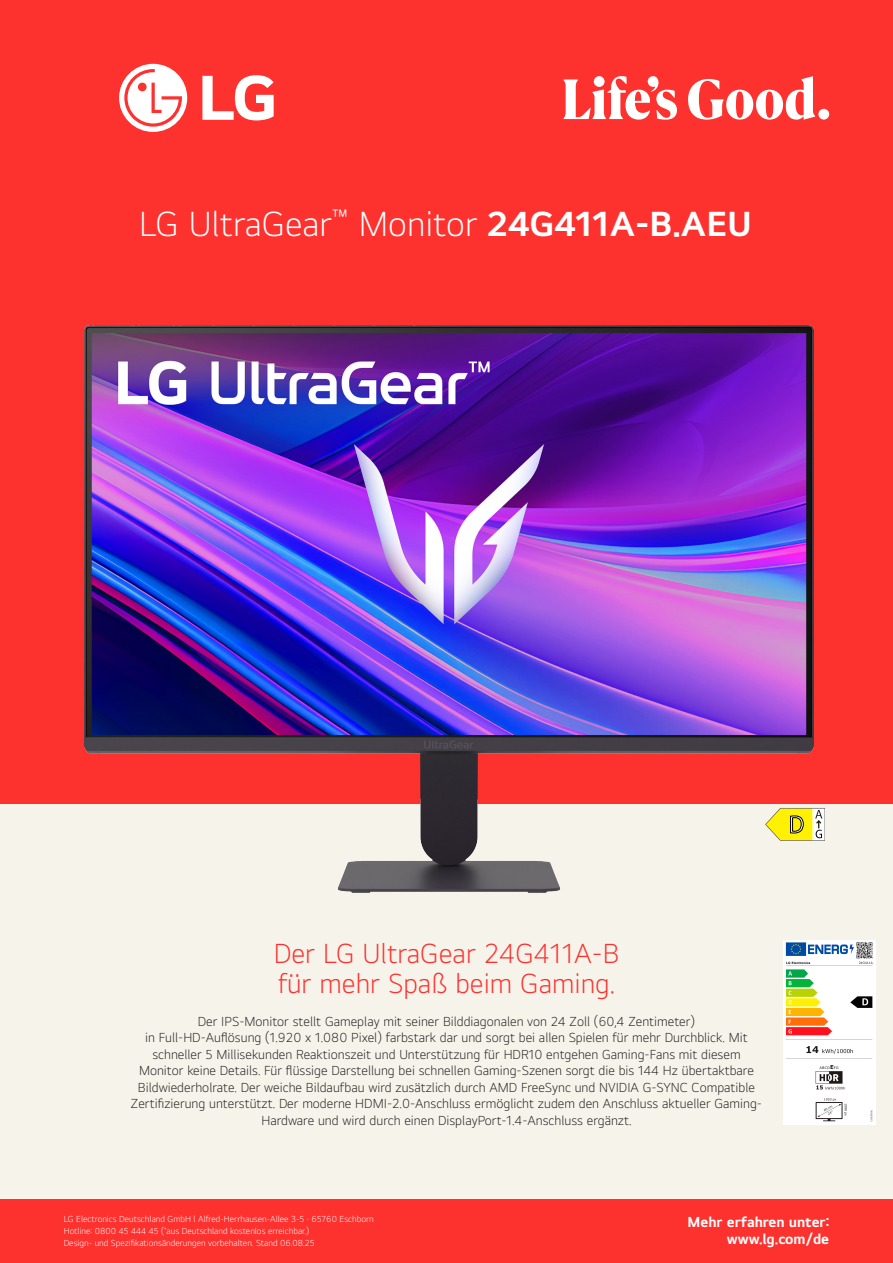
<style>
.page{position:relative;width:893px;height:1263px;background:#f6f3eb}
.page>*{position:absolute;margin:0;border:0;box-sizing:border-box;transform-origin:0 0}
.Titel{font:300 36px "LG Smart UI";color:#fff}
.t1{font:300 28.5px/30px "LG Smart UI";color:#fd312e}
.t2{font:700 15px/16.5px "LG Smart UI";color:#fff;text-align:right}
.body{font:300 13.5px/16.5px "LG Smart UI";color:#231f20;text-align:center}
.t3{font:300 9px/12px "LG Smart UI";color:#fff}
.s1{font-weight:700}
</style>
<div class="page">
<div style="left:0;top:1199px;width:893px;height:64px;background:#fd312e"></div>
<div style="left:0;top:0;width:893px;height:804px;background:#fd312e"></div>
<svg style="left:202px;top:75px;width:72px;height:45px"></svg>
<svg style="left:119px;top:64px;width:68px;height:68px"></svg>
<svg style="left:563px;top:76px;width:266px;height:44px"></svg>
<img style="left:84px;top:325px;width:729px;height:567px">
<svg style="left:765px;top:808px;width:60px;height:33px;background:#e3da53"></svg>
<img style="left:783px;top:941px;width:93px;height:184px">
<p class="Titel" style="left:139px;top:202px;width:615px">LG UltraGear<sup>™</sup> Monitor <span class="s1">24G411A-B.AEU</span></p>
<p class="t1" style="left:274px;top:938px;width:347px">Der LG UltraGear 24G411A-B für mehr Spaß beim Gaming.</p>
<p class="body" style="left:131px;top:1013px;width:633px">Der IPS-Monitor stellt Gameplay mit seiner Bilddiagonalen von 24 Zoll (60,4 Zentimeter)<br>in Full-HD-Auflösung (1.920 x 1.080 Pixel) farbstark dar und sorgt bei allen Spielen für mehr Durchblick. Mit schneller 5 Millisekunden Reaktionszeit und Unterstützung für HDR10 entgehen Gaming-Fans mit diesem Monitor keine Details. Für flüssige Darstellung bei schnellen Gaming-Szenen sorgt die bis 144 Hz übertaktbare Bildwiederholrate. Der weiche Bildaufbau wird zusätzlich durch AMD FreeSync und NVIDIA G-SYNC Compatible Zertifizierung unterstützt. Der moderne HDMI-2.0-Anschluss ermöglicht zudem den Anschluss aktueller Gaming-Hardware und wird durch einen DisplayPort-1.4-Anschluss ergänzt.</p>
<p class="t3" style="left:64px;top:1213px;width:312px">LG Electronics Deutschland GmbH l Alfred-Herrhausen-Allee 3-5 · 65760 Eschborn<br>Hotline: 0800 45 444 45 (<sup>*</sup>aus Deutschland kostenlos erreichbar.)<br>Design- und Spezifikationsänderungen vorbehalten. Stand 06.08.25</p>
<p class="t2" style="left:688px;top:1214px;width:143px">Mehr erfahren unter: www.lg.com/de</p>
</div>
